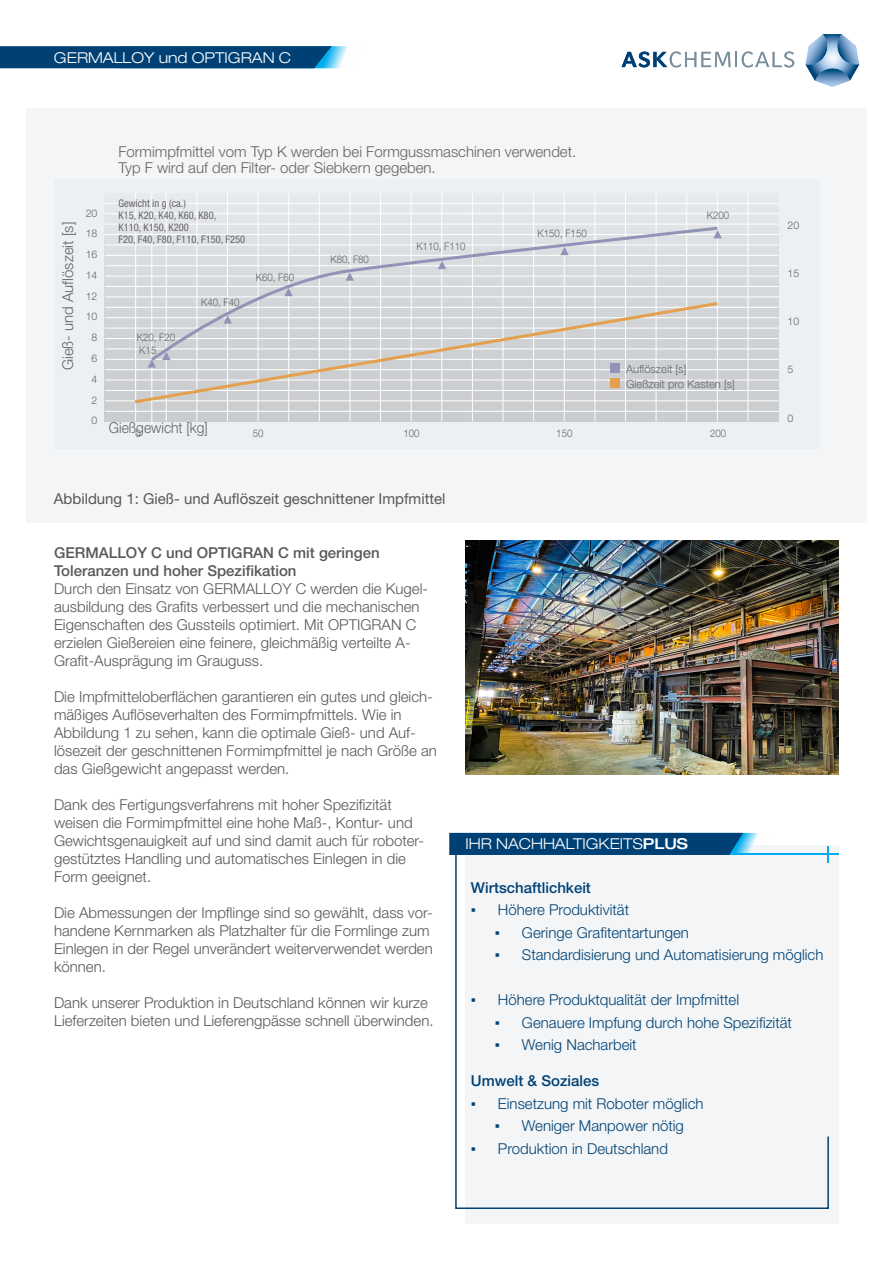
<style>
.page{position:relative;width:893px;height:1263px;background:#fff}
.page>*{position:absolute;margin:0;border:0;box-sizing:border-box;transform-origin:0 0}
.t1{font:300 15px/18px "Helvetica Neue LT Pro";color:#57585a}
.t2{font:300 15px "Helvetica Neue LT Pro";color:#004175}
.TAB_Copy_zentriert_g{font:300 15px/16.5px "Helvetica Neue LT Pro";color:#636366}
.t3{font:500 15px "Helvetica Neue LT Pro";color:#57585a}
.t4{font:15px "Helvetica Neue LT Pro";color:#57585a}
.t5{font:300 expanded 15px "Helvetica Neue LT Pro";color:#fff}
.t6{font:500 15px "Helvetica Neue LT Pro";color:#004175}
.Grafik_zentriert{font:300 15px "Helvetica Neue LT Pro";color:#636366}
.Grafik_zentriert-2{font:300 15px "Helvetica Neue LT Pro";color:#636366;scale:.92 1}
.Grafik{font:300 11.25px "Helvetica Neue LT Pro";color:#636366}
.TAB_Copy_zentriert_g-2{font:condensed 10.5px "Helvetica Neue LT Pro";color:#636366}
.Grafik_zentriert-3{font:300 10.5px "Helvetica Neue LT Pro";color:#636366;scale:.92 1}
.Grafik-2{font:300 10.5px/20.7px "Helvetica Neue LT Pro";color:#636366;text-align:center}
.s1{font-weight:500}
.s2{font-family:"Arial";font-weight:400}
</style>
<div class="page">
<div style="left:26px;top:108px;width:841px;height:414px;background:#f3f5f6"></div>
<div style="left:465px;top:845px;width:374px;height:379px;background:#f3f5f6"></div>
<svg style="left:455px;top:855px;width:374px;height:354px"></svg>
<svg style="left:0;top:46px;width:348px;height:22px;background:#0a4c7f"></svg>
<div style="left:54px;top:180px;width:765px;height:269px;background:#edf0f2"></div>
<svg style="left:105px;top:193px;width:673px;height:228px"></svg>
<hr style="left:105px;top:203px;width:674px;height:1px;background:#fff">
<hr style="left:105px;top:213px;width:674px;height:1px;background:#fff">
<hr style="left:105px;top:224px;width:674px;height:1px;background:#fff">
<hr style="left:105px;top:234px;width:674px;height:1px;background:#fff">
<hr style="left:105px;top:245px;width:674px;height:1px;background:#fff">
<hr style="left:105px;top:255px;width:674px;height:1px;background:#fff">
<hr style="left:105px;top:265px;width:674px;height:1px;background:#fff">
<hr style="left:105px;top:276px;width:674px;height:1px;background:#fff">
<hr style="left:105px;top:286px;width:674px;height:1px;background:#fff">
<hr style="left:105px;top:297px;width:674px;height:1px;background:#fff">
<hr style="left:105px;top:307px;width:674px;height:1px;background:#fff">
<hr style="left:105px;top:317px;width:674px;height:1px;background:#fff">
<hr style="left:105px;top:328px;width:674px;height:1px;background:#fff">
<hr style="left:105px;top:338px;width:674px;height:1px;background:#fff">
<hr style="left:105px;top:349px;width:674px;height:1px;background:#fff">
<hr style="left:105px;top:369px;width:674px;height:1px;background:#fff">
<hr style="left:105px;top:380px;width:674px;height:1px;background:#fff">
<hr style="left:105px;top:359px;width:674px;height:1px;background:#fff">
<hr style="left:105px;top:390px;width:674px;height:1px;background:#fff">
<hr style="left:105px;top:401px;width:674px;height:1px;background:#fff">
<hr style="left:105px;top:411px;width:674px;height:1px;background:#fff">
<hr style="left:135px;top:193px;width:1px;height:228px;background:#fff">
<hr style="left:748px;top:193px;width:1px;height:228px;background:#fff">
<hr style="left:717px;top:193px;width:1px;height:228px;background:#fff">
<hr style="left:686px;top:193px;width:1px;height:228px;background:#fff">
<hr style="left:656px;top:193px;width:1px;height:228px;background:#fff">
<hr style="left:625px;top:193px;width:1px;height:228px;background:#fff">
<hr style="left:595px;top:193px;width:1px;height:228px;background:#fff">
<hr style="left:564px;top:193px;width:1px;height:228px;background:#fff">
<hr style="left:503px;top:193px;width:1px;height:228px;background:#fff">
<hr style="left:533px;top:193px;width:1px;height:228px;background:#fff">
<hr style="left:472px;top:193px;width:1px;height:228px;background:#fff">
<hr style="left:411px;top:193px;width:1px;height:228px;background:#fff">
<hr style="left:350px;top:193px;width:1px;height:228px;background:#fff">
<hr style="left:288px;top:193px;width:1px;height:228px;background:#fff">
<hr style="left:227px;top:193px;width:1px;height:228px;background:#fff">
<hr style="left:258px;top:193px;width:1px;height:228px;background:#fff">
<hr style="left:319px;top:193px;width:1px;height:228px;background:#fff">
<hr style="left:380px;top:193px;width:1px;height:228px;background:#fff">
<hr style="left:441px;top:193px;width:1px;height:228px;background:#fff">
<hr style="left:197px;top:193px;width:1px;height:228px;background:#fff">
<hr style="left:166px;top:193px;width:1px;height:228px;background:#fff">
<hr style="left:152px;top:192px;width:1px;height:232px;background:#fff">
<svg style="left:149px;top:225px;width:571px;height:75px"></svg>
<svg style="left:132px;top:300px;width:589px;height:105px;background:#d4d4d4"></svg>
<svg style="left:148px;top:359px;width:8px;height:9px"></svg>
<svg style="left:162px;top:352px;width:9px;height:8px"></svg>
<svg style="left:223px;top:315px;width:9px;height:9px"></svg>
<svg style="left:284px;top:288px;width:9px;height:8px"></svg>
<svg style="left:346px;top:272px;width:8px;height:9px"></svg>
<svg style="left:438px;top:261px;width:8px;height:8px"></svg>
<svg style="left:560px;top:247px;width:9px;height:8px"></svg>
<svg style="left:713px;top:230px;width:9px;height:8px"></svg>
<img style="left:466px;top:540px;width:373px;height:234px">
<svg style="left:449px;top:833px;width:310px;height:22px;background:#094b7d"></svg>
<svg style="left:827px;top:846px;width:2px;height:16px"></svg>
<hr style="left:731px;top:853px;width:108px;height:2px;background:#00aeef">
<svg style="left:622px;top:51px;width:172px;height:16px"></svg>
<svg style="left:806px;top:34px;width:53px;height:53px"></svg>
<div style="left:610px;top:363px;width:9px;height:9px;background:#9194b6"></div>
<div style="left:610px;top:378px;width:9px;height:10px;background:#e5a04d"></div>
<p class="t5" style="left:54px;top:48px;width:238px">GERMALLOY und OPTIGRAN C</p>
<p class="Grafik_zentriert" style="left:59px;top:370px;width:150px;rotate:-90deg">Gieß- und Auflöszeit [s]</p>
<p class="Grafik-2" style="left:86px;top:202px;width:13px">20<br>18<br>16<br>14<br>12<br>10<br>8<br>6<br>4<br>2<br>0</p>
<p class="TAB_Copy_zentriert_g" style="left:118px;top:143px;width:459px">Formimpfmittel vom Typ K werden bei Formgussmaschinen verwendet.<br>Typ F wird auf den Filter- oder Siebkern gegeben.</p>
<p class="TAB_Copy_zentriert_g-2" style="left:118px;top:198px;width:69px">Gewicht in g (ca.)</p>
<p class="TAB_Copy_zentriert_g-2" style="left:118px;top:210px;width:99px">K15, K20, K40, K60, K80,</p>
<p class="TAB_Copy_zentriert_g-2" style="left:118px;top:222px;width:72px">K110, K150, K200</p>
<p class="TAB_Copy_zentriert_g-2" style="left:118px;top:234px;width:128px">F20, F40, F80, F110, F150, F250</p>
<p class="Grafik_zentriert-3" style="left:137px;top:331px;width:43px">K20, F20</p>
<p class="Grafik_zentriert-3" style="left:139px;top:344px;width:20px">K15</p>
<p class="Grafik_zentriert-3" style="left:201px;top:296px;width:43px">K40, F40</p>
<p class="Grafik_zentriert-3" style="left:256px;top:271px;width:43px">K60, F60</p>
<p class="Grafik_zentriert-3" style="left:331px;top:253px;width:43px">K80, F80</p>
<p class="Grafik_zentriert-3" style="left:416px;top:240px;width:55px">K110, F110</p>
<p class="Grafik_zentriert-3" style="left:538px;top:227px;width:55px">K150, F150</p>
<p class="Grafik_zentriert-3" style="left:707px;top:209px;width:26px">K200</p>
<p class="Grafik" style="left:626px;top:362px;width:62px">Auflöszeit [s]</p>
<p class="Grafik" style="left:626px;top:377px;width:110px">Gießzeit pro Kasten [s]</p>
<p class="Grafik_zentriert-2" style="left:109px;top:418px;width:109px">Gießgewicht [kg]</p>
<p class="Grafik_zentriert-3" style="left:135px;top:427px;width:7px">0</p>
<p class="Grafik_zentriert-3" style="left:253px;top:427px;width:13px">50</p>
<p class="Grafik_zentriert-3" style="left:403px;top:427px;width:19px">100</p>
<p class="Grafik_zentriert-3" style="left:556px;top:427px;width:19px">150</p>
<p class="Grafik_zentriert-3" style="left:710px;top:427px;width:19px">200</p>
<p class="t4" style="left:54px;top:489px;width:393px">Abbildung 1: Gieß- und Auflöszeit geschnittener Impfmittel</p>
<p class="Grafik-2" style="left:788px;top:215px;width:13px">20</p>
<p class="Grafik-2" style="left:788px;top:263px;width:13px">15</p>
<p class="Grafik-2" style="left:788px;top:311px;width:13px">10</p>
<p class="Grafik-2" style="left:788px;top:359px;width:7px">5</p>
<p class="Grafik-2" style="left:788px;top:407px;width:7px">0</p>
<p class="t3" style="left:54px;top:544px;width:327px">GERMALLOY C und OPTIGRAN C mit geringen</p>
<p class="t3" style="left:54px;top:562px;width:244px">Toleranzen und hoher Spezifikation</p>
<p class="t1" style="left:54px;top:579px;width:375px">Durch den Einsatz von GERMALLOY C werden die Kugel&shy;ausbildung des Grafits verbessert und die mechanischen Eigenschaften des Gussteils optimiert. Mit OPTIGRAN C erzielen Gießereien eine feinere, gleichmäßig verteilte A-Grafit-Ausprägung im Grauguss.</p>
<p class="t1" style="left:54px;top:687px;width:384px">Die Impfmitteloberflächen garantieren ein gutes und gleich&shy;mäßiges Auflöseverhalten des Formimpfmittels. Wie in Abbildung 1 zu sehen, kann die optimale Gieß- und Auf&shy;lösezeit der geschnittenen Formimpfmittel je nach Größe an das Gießgewicht angepasst werden.</p>
<p class="t1" style="left:54px;top:795px;width:372px">Dank des Fertigungsverfahrens mit hoher Spezifizität weisen die Formimpfmittel eine hohe Maß-, Kontur- und Gewichtsgenauigkeit auf und sind damit auch für roboter&shy;gestütztes Handling und automatisches Einlegen in die Form geeignet.</p>
<p class="t1" style="left:54px;top:903px;width:380px">Die Abmessungen der Impflinge sind so gewählt, dass vor&shy;handene Kernmarken als Platzhalter für die Formlinge zum Einlegen in der Regel unverändert weiterverwendet werden können.</p>
<p class="t1" style="left:54px;top:993px;width:381px">Dank unserer Produktion in Deutschland können wir kurze<br>Lieferzeiten bieten und Lieferengpässe schnell überwinden.</p>
<p class="t5" style="left:465px;top:834px;width:224px">IHR NACHHALTIGKEITS<span class="s1">PLUS</span></p>
<p class="t6" style="left:471px;top:878px;width:122px">Wirtschaftlichkeit</p>
<p class="t2" style="left:471px;top:901px;width:160px"><span class="s2">▪</span> Höhere Produktivität</p>
<p class="t2" style="left:495px;top:923px;width:195px"><span class="s2">▪</span> Geringe Grafitentartungen</p>
<p class="t2" style="left:495px;top:946px;width:330px"><span class="s2">▪</span> Standardisierung und Automatisierung möglich</p>
<p class="t2" style="left:471px;top:991px;width:270px"><span class="s2">▪</span> Höhere Produktqualität der Impfmittel</p>
<p class="t2" style="left:495px;top:1013px;width:299px"><span class="s2">▪</span> Genauere Impfung durch hohe Spezifizität</p>
<p class="t2" style="left:495px;top:1036px;width:143px"><span class="s2">▪</span> Wenig Nacharbeit</p>
<p class="t6" style="left:471px;top:1072px;width:130px">Umwelt &amp; Soziales</p>
<p class="t2" style="left:471px;top:1094px;width:234px"><span class="s2">▪</span> Einsetzung mit Roboter möglich</p>
<p class="t2" style="left:495px;top:1117px;width:190px"><span class="s2">▪</span> Weniger Manpower nötig</p>
<p class="t2" style="left:471px;top:1139px;width:199px"><span class="s2">▪</span> Produktion in Deutschland</p>
</div>
